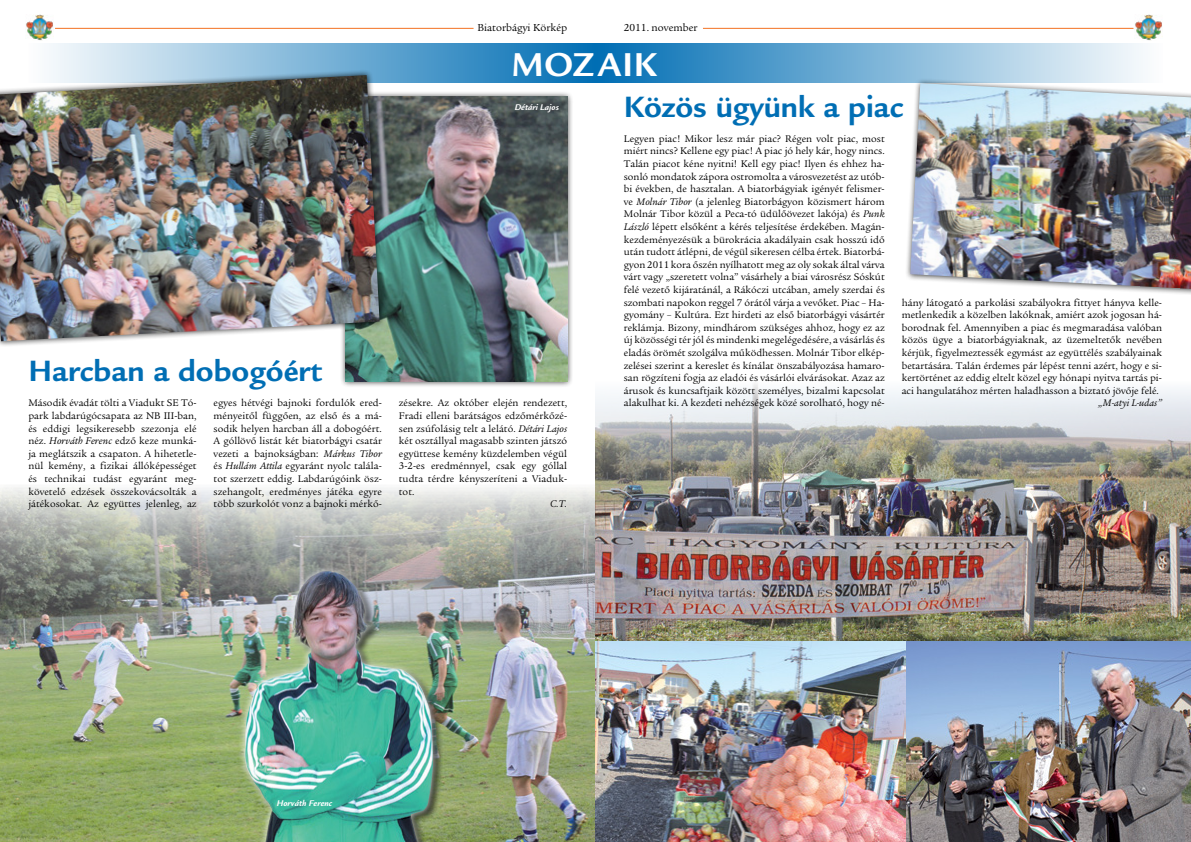
<style>
.page{position:relative;width:1191px;height:842px;background:#fff}
.page>*{position:absolute;margin:0;border:0;box-sizing:border-box;transform-origin:0 0}
.t1{font:700 36px "ITC Legacy Sans";color:#fff}
.t2{font:700 32px "ITC Legacy Sans";color:#006eb4}
.t3{font:11px "ITC Legacy Serif";color:#000}
.t4{font:10.5px/12.6px "ITC Legacy Serif";letter-spacing:.005em;color:#000;text-align:justify}
.t5{font:italic 10.5px "ITC Legacy Serif";color:#000}
.t6{font:italic 700 9px "ITC Legacy Sans";color:#fff}
.s1{font-style:italic}
</style>
<div class="page">
<hr style="left:55px;top:28px;width:418px;height:1px;background:#f37121">
<hr style="left:703px;top:28px;width:430px;height:1px;background:#f37121">
<img style="left:26px;top:15px;width:28px;height:25px">
<img style="left:1135px;top:15px;width:27px;height:25px">
<div style="left:595px;top:43px;width:567px;height:40px;background:linear-gradient(to right,#006db3,#fcfdfe)"></div>
<div style="left:28px;top:43px;width:567px;height:40px;background:linear-gradient(to right,#fdfefe,#006eb4)"></div>
<img style="left:0;top:487px;width:595px;height:355px">
<div style="left:340px;top:90px;width:233px;height:297px;background:#000;opacity:.75"></div>
<img style="left:346px;top:96px;width:221px;height:285px">
<div style="left:0;top:69px;width:385px;height:278px;background:#000;opacity:.75"></div>
<img style="left:0;top:75px;width:379px;height:266px">
<img style="left:595px;top:383px;width:596px;height:459px">
<div style="left:904px;top:77px;width:287px;height:218px;background:#000;opacity:.75"></div>
<img style="left:910px;top:83px;width:281px;height:206px">
<div style="left:238px;top:565px;width:202px;height:277px;background:#fff;opacity:.75"></div>
<img style="left:244px;top:571px;width:189px;height:271px">
<p class="t3" style="left:477px;top:22px;width:91px">Biatorbágyi Körkép</p>
<p class="t3" style="left:624px;top:22px;width:75px">2011. november</p>
<h1 class="t1" style="left:512px;top:44px;width:84px">mozaik</h1>
<p class="t6" style="left:514px;top:102px;width:46px">Détári Lajos</p>
<h2 class="t2" style="left:28px;top:353px;width:295px">Harcban a dobogóért</h2>
<p class="t4" style="left:28px;top:397px;width:170px">Második évadát tölti a Viadukt SE Tó&shy;park labdarúgócsapata az NB III-ban, és eddigi legsikeresebb szezonja elé néz. <span class="s1">Horváth Ferenc</span> edző keze munká&shy;ja meglátszik a csapaton. A hihetetle&shy;nül kemény, a fizikai állóképességet és technikai tudást egyaránt meg&shy;követelő edzések összekovácsolták a játékosokat. Az együttes jelenleg, az</p>
<p class="t4" style="left:214px;top:397px;width:170px">egyes hétvégi bajnoki fordulók ered&shy;ményeitől függően, az első és a má&shy;sodik helyen harcban áll a dobogóért.<br>A góllövő listát két biatorbágyi csatár vezeti a bajnokságban: <span class="s1">Márkus Tibor </span>és <span class="s1">Hullám Attila</span> egyaránt nyolc talála&shy;tot szerzett eddig. Labdarúgóink ös - szehangolt, eredményes játéka egyre több szurkolót vonz a bajnoki mérkő-</p>
<p class="t4" style="left:399px;top:397px;width:170px">zésekre. Az október elején rendezett, Fradi elleni barátságos edzőmérkőzé&shy;sen zsúfolásig telt a lelátó. <span class="s1">Détári Lajos </span>két osztállyal magasabb szinten játszó együttese kemény küzdelemben végül 3-2-es eredménnyel, csak egy góllal tudta térdre kényszeríteni a Viaduk&shy;tot.</p>
<p class="t5" style="left:550px;top:498px;width:19px">C.T.</p>
<h2 class="t2" style="left:624px;top:88px;width:281px">Közös ügyünk a piac</h2>
<p class="t4" style="left:624px;top:132px;width:262px">Legyen piac! Mikor lesz már piac? Régen volt piac, most miért nincs? Kellene egy piac! A piac jó hely kár, hogy nincs.<br>Talán piacot kéne nyitni! Kell egy piac! Ilyen és ehhez ha&shy;sonló mondatok zápora ostromolta a városvezetést az utób&shy;bi években, de hasztalan. A biatorbágyiak igényét felismer&shy;ve <span class="s1">Molnár Tibor</span> (a jelenleg Biatorbágyon közismert három Molnár Tibor közül a Peca-tó üdülőövezet lakója) és <span class="s1">Punk László</span> lépett elsőként a kérés teljesítése érdekében. Magán&shy;kezdeményezésük a bürokrácia akadályain csak hosszú idő után tudott átlépni, de végül sikeresen célba értek. Biatorbá&shy;gyon 2011 kora őszén nyílhatott meg az oly sokak által várva várt vagy „szeretett volna” vásárhely a biai városrész Sóskút felé vezető kijáratánál, a Rákóczi utcában, amely szerdai és szombati napokon reggel 7 órától várja a vevőket. Piac – Ha&shy;gyomány – Kultúra. Ezt hirdeti az első biatorbágyi vásártér reklámja. Bizony, mindhárom szükséges ahhoz, hogy ez az új közösségi tér jól és mindenki megelégedésére, a vásárlás és eladás örömét szolgálva működhessen. Molnár Tibor elkép&shy;zelései szerint a kereslet és kínálat önszabályozása hamaro&shy;san rögzíteni fogja az eladói és vásárlói elvárásokat. Azaz az árusok és kuncsaftjaik között személyes, bizalmi kapcsolat alakulhat ki. A kezdeti nehézségek közé sorolható, hogy né-</p>
<p class="t4" style="left:901px;top:296px;width:262px">hány látogató a parkolási szabályokra fittyet hányva kelle&shy;metlenkedik a közelben lakóknak, amiért azok jogosan há&shy;borodnak fel. Amennyiben a piac és megmaradása valóban közös ügye a biatorbágyiaknak, az üzemeltetők nevében kérjük, figyelmeztessék egymást az együttélés szabályainak betartására. Talán érdemes pár lépést tenni azért, hogy e si&shy;kertörténet az eddig eltelt közel egy hónapi nyitva tartás pi&shy;aci hangulatához mérten haladhasson a biztató jövője felé.</p>
<p class="t5" style="left:1098px;top:397px;width:65px">„M-atyi L-udas”</p>
<p class="t6" style="left:277px;top:798px;width:57px">Horváth Ferenc</p>
</div>
